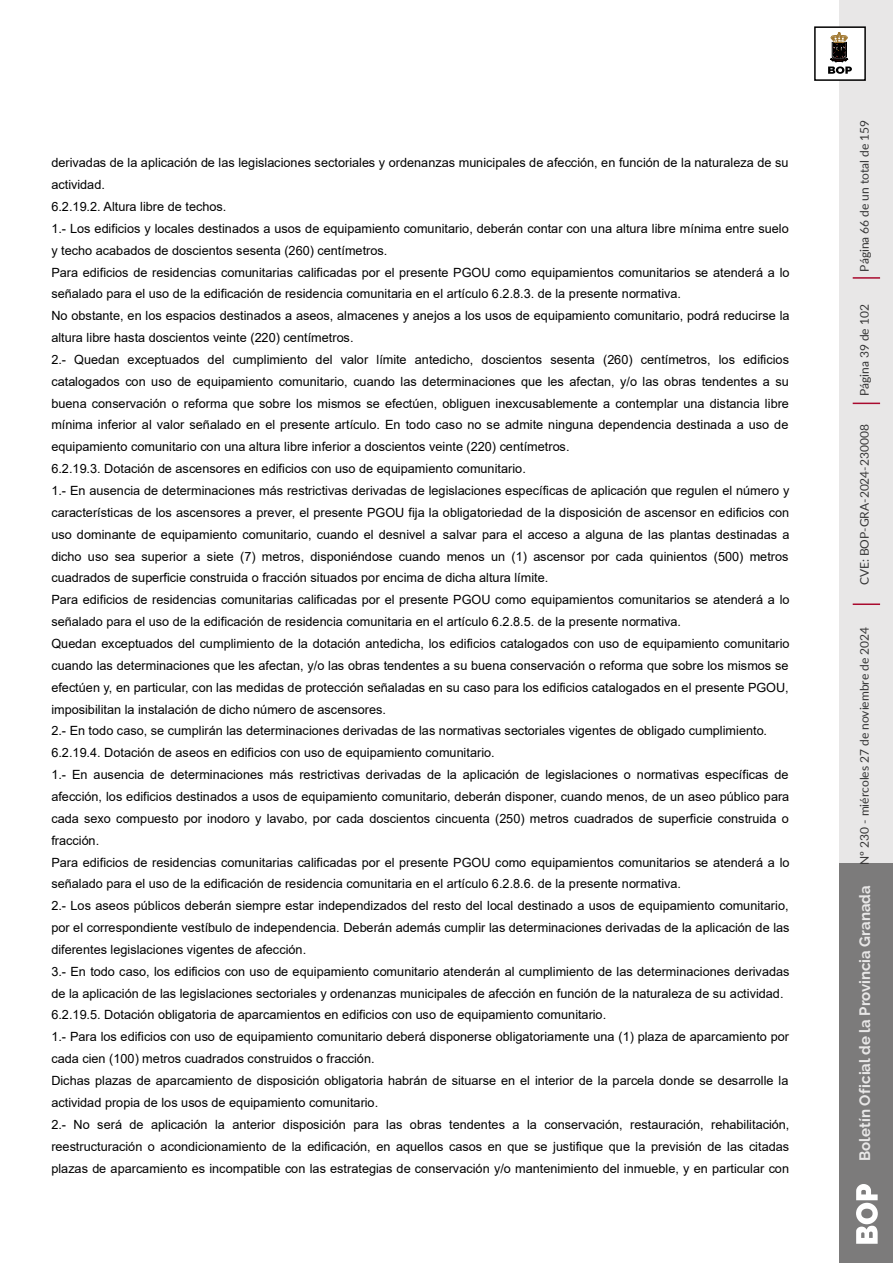
<style>
.page{position:relative;width:893px;height:1263px;background:#fff}
.page>*{position:absolute;margin:0;border:0;box-sizing:border-box;transform-origin:0 0}
.t1{font:700 15px "Raleway";color:#e8e7e7}
.t2{font:12.75px/21.9px "Arial";letter-spacing:.005em;color:#000}
.t3{font:12px "Lato";color:#333}
</style>
<div class="page">
<div style="left:839px;top:0;width:53px;height:1263px;background:#e8e7e7"></div>
<div style="left:839px;top:863px;width:53px;height:400px;background:#7c7b7b"></div>
<svg style="left:856px;top:1184px;width:21px;height:60px"></svg>
<div style="left:814px;top:27px;width:51px;height:53px;background:#fff"></div>
<div style="left:814px;top:26px;width:51px;height:55px;border:2px solid #000"></div>
<svg style="left:827px;top:28px;width:24px;height:46px"></svg>
<svg style="left:852px;top:403px;width:28px;height:1px"></svg>
<hr style="left:852px;top:277px;width:28px;height:2px;background:#a90a2e">
<svg style="left:852px;top:604px;width:28px;height:1px"></svg>
<p class="t2" style="left:51px;top:153px;width:739px">derivadas de la aplicación de las legislaciones sectoriales y ordenanzas municipales de afección, en función de la naturaleza de su actividad.<br>6.2.19.2. Altura libre de techos.<br>1.- Los edificios y locales destinados a usos de equipamiento comunitario, deberán contar con una altura libre mínima entre suelo y techo acabados de doscientos sesenta (260) centímetros.<br>Para edificios de residencias comunitarias calificadas por el presente PGOU como equipamientos comunitarios se atenderá a lo señalado para el uso de la edificación de residencia comunitaria en el artículo 6.2.8.3. de la presente normativa.<br>No obstante, en los espacios destinados a aseos, almacenes y anejos a los usos de equipamiento comunitario, podrá reducirse la altura libre hasta doscientos veinte (220) centímetros.<br>2.- Quedan exceptuados del cumplimiento del valor límite antedicho, doscientos sesenta (260) centímetros, los edificios catalogados con uso de equipamiento comunitario, cuando las determinaciones que les afectan, y/o las obras tendentes a su buena conservación o reforma que sobre los mismos se efectúen, obliguen inexcusablemente a contemplar una distancia libre mínima inferior al valor señalado en el presente artículo. En todo caso no se admite ninguna dependencia destinada a uso de equipamiento comunitario con una altura libre inferior a doscientos veinte (220) centímetros.<br>6.2.19.3. Dotación de ascensores en edificios con uso de equipamiento comunitario.<br>1.- En ausencia de determinaciones más restrictivas derivadas de legislaciones específicas de aplicación que regulen el número y características de los ascensores a prever, el presente PGOU fija la obligatoriedad de la disposición de ascensor en edificios con uso dominante de equipamiento comunitario, cuando el desnivel a salvar para el acceso a alguna de las plantas destinadas a dicho uso sea superior a siete (7) metros, disponiéndose cuando menos un (1) ascensor por cada quinientos (500) metros cuadrados de superficie construida o fracción situados por encima de dicha altura límite.<br>Para edificios de residencias comunitarias calificadas por el presente PGOU como equipamientos comunitarios se atenderá a lo señalado para el uso de la edificación de residencia comunitaria en el artículo 6.2.8.5. de la presente normativa.<br>Quedan exceptuados del cumplimiento de la dotación antedicha, los edificios catalogados con uso de equipamiento comunitario cuando las determinaciones que les afectan, y/o las obras tendentes a su buena conservación o reforma que sobre los mismos se efectúen y, en particular, con las medidas de protección señaladas en su caso para los edificios catalogados en el presente PGOU, imposibilitan la instalación de dicho número de ascensores.<br>2.- En todo caso, se cumplirán las determinaciones derivadas de las normativas sectoriales vigentes de obligado cumplimiento.<br>6.2.19.4. Dotación de aseos en edificios con uso de equipamiento comunitario.<br>1.- En ausencia de determinaciones más restrictivas derivadas de la aplicación de legislaciones o normativas específicas de afección, los edificios destinados a usos de equipamiento comunitario, deberán disponer, cuando menos, de un aseo público para cada sexo compuesto por inodoro y lavabo, por cada doscientos cincuenta (250) metros cuadrados de superficie construida o fracción.<br>Para edificios de residencias comunitarias calificadas por el presente PGOU como equipamientos comunitarios se atenderá a lo señalado para el uso de la edificación de residencia comunitaria en el artículo 6.2.8.6. de la presente normativa.<br>2.- Los aseos públicos deberán siempre estar independizados del resto del local destinado a usos de equipamiento comunitario, por el correspondiente vestíbulo de independencia. Deberán además cumplir las determinaciones derivadas de la aplicación de las diferentes legislaciones vigentes de afección.<br>3.- En todo caso, los edificios con uso de equipamiento comunitario atenderán al cumplimiento de las determinaciones derivadas de la aplicación de las legislaciones sectoriales y ordenanzas municipales de afección en función de la naturaleza de su actividad.<br>6.2.19.5. Dotación obligatoria de aparcamientos en edificios con uso de equipamiento comunitario.<br>1.- Para los edificios con uso de equipamiento comunitario deberá disponerse obligatoriamente una (1) plaza de aparcamiento por cada cien (100) metros cuadrados construidos o fracción.<br>Dichas plazas de aparcamiento de disposición obligatoria habrán de situarse en el interior de la parcela donde se desarrolle la actividad propia de los usos de equipamiento comunitario.<br>2.- No será de aplicación la anterior disposición para las obras tendentes a la conservación, restauración, rehabilitación, reestructuración o acondicionamiento de la edificación, en aquellos casos en que se justifique que la previsión de las citadas plazas de aparcamiento es incompatible con las estrategias de conservación y/o mantenimiento del inmueble, y en particular con</p>
<p class="t3" style="left:859px;top:272px;width:153px;rotate:-90deg">Página 66 de un total de 159</p>
<p class="t3" style="left:859px;top:396px;width:93px;rotate:-90deg">Página 39 de 102</p>
<p class="t3" style="left:859px;top:585px;width:162px;rotate:-90deg">CVE: BOP-GRA-2024-230008</p>
<p class="t3" style="left:859px;top:865px;width:239px;rotate:-90deg">Nº 230 - miércoles 27 de noviembre de 2024</p>
<p class="t1" style="left:856px;top:1161px;width:277px;rotate:-90deg">Boletín Oficial de la Provincia Granada</p>
</div>
